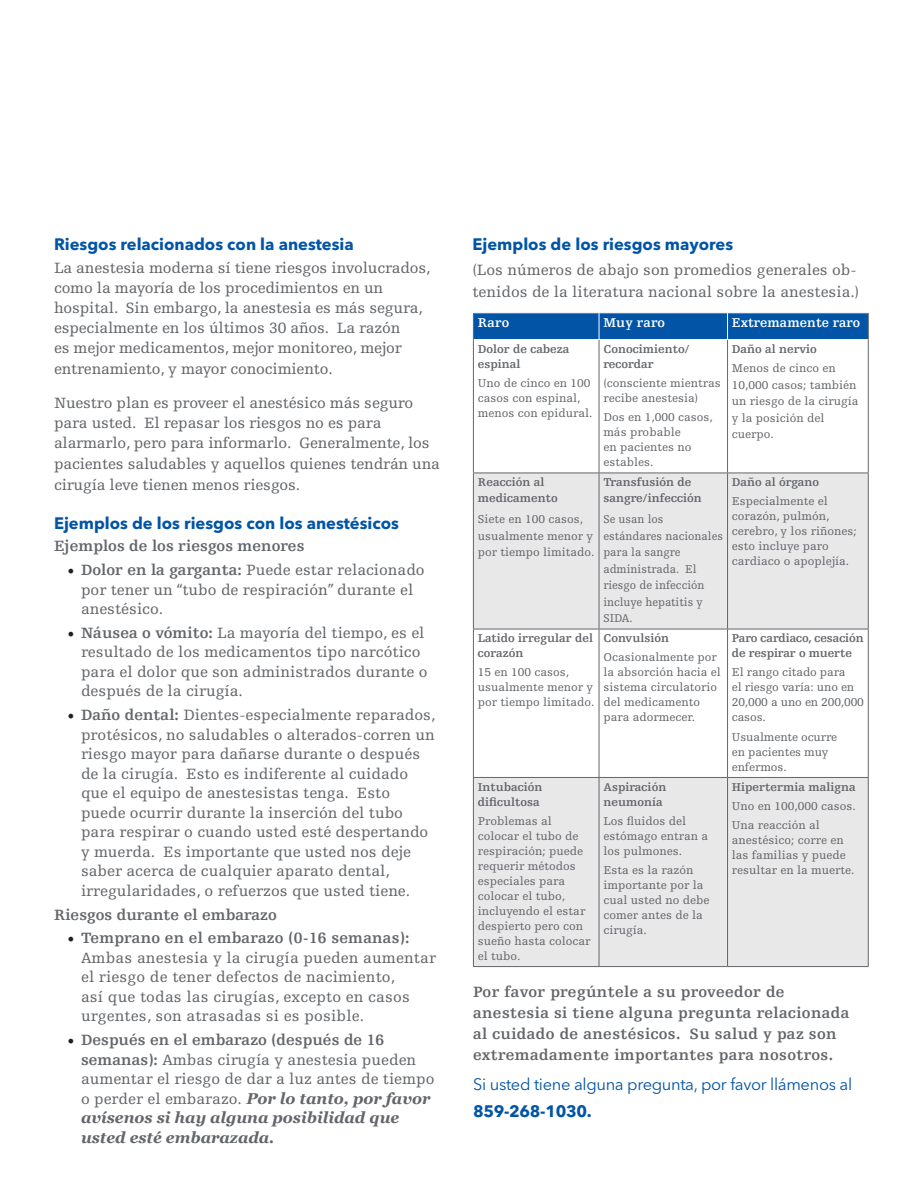
<style>
.page{position:relative;width:918px;height:1188px;background:#fff}
.page>*{position:absolute;margin:0;border:0;box-sizing:border-box;transform-origin:0 0}
.t1{font:700 16.5px "Avenir Next LT Pro";color:#0154a6}
.t2{font:16.5px "Avenir Next LT Pro";letter-spacing:-.02em;color:#0154a6}
.t3{font:700 16.5px "Avenir Next LT Pro";letter-spacing:-.02em;color:#0154a6}
.t4{font:15.75px/19.5px "Egyptienne FLT Std";color:#63666a}
.t5{font:700 15.75px/21px "Egyptienne FLT Std";letter-spacing:.02em;color:#63666a}
.t6{font:italic 700 15.75px/19.5px "Georgia";color:#63666a}
.t7{font:700 15.75px "Egyptienne FLT Std";color:#63666a}
.t8{font:700 13.5px "Egyptienne FLT Std";color:#fff}
.t9{font:12px/15px "Egyptienne FLT Std";color:#63666a}
.t10{font:700 12px/15px "Egyptienne FLT Std";color:#63666a}
.t11{font:12px/16.5px "Egyptienne FLT Std";color:#63666a;scale:.95 1}
.s1{font-family:"Minion Pro";font-size:18px;color:#231f20}
.s2{font-weight:700}
.s3{font-family:"Egyptienne FLT Std";font-weight:400;font-style:normal}
</style>
<div class="page">
<svg style="left:474px;top:474px;width:394px;height:492px;fill:#e9e8e9"></svg>
<hr style="left:473px;top:340px;width:1px;height:133px;background:#63666a">
<hr style="left:599px;top:340px;width:1px;height:133px;background:#63666a">
<hr style="left:727px;top:340px;width:1px;height:133px;background:#63666a">
<hr style="left:868px;top:340px;width:1px;height:133px;background:#63666a">
<hr style="left:473px;top:473px;width:126px;height:1px;background:#63666a">
<hr style="left:473px;top:473px;width:1px;height:156px;background:#63666a">
<hr style="left:599px;top:473px;width:129px;height:1px;background:#63666a">
<hr style="left:599px;top:473px;width:1px;height:156px;background:#63666a">
<hr style="left:728px;top:473px;width:141px;height:1px;background:#63666a">
<hr style="left:727px;top:473px;width:1px;height:156px;background:#63666a">
<hr style="left:868px;top:473px;width:1px;height:156px;background:#63666a">
<hr style="left:473px;top:629px;width:126px;height:1px;background:#63666a">
<hr style="left:473px;top:629px;width:1px;height:148px;background:#63666a">
<hr style="left:599px;top:629px;width:129px;height:1px;background:#63666a">
<hr style="left:599px;top:629px;width:1px;height:148px;background:#63666a">
<hr style="left:728px;top:629px;width:141px;height:1px;background:#63666a">
<hr style="left:727px;top:629px;width:1px;height:148px;background:#63666a">
<hr style="left:868px;top:629px;width:1px;height:148px;background:#63666a">
<hr style="left:473px;top:777px;width:126px;height:1px;background:#63666a">
<hr style="left:473px;top:778px;width:1px;height:188px;background:#63666a">
<hr style="left:599px;top:777px;width:129px;height:1px;background:#63666a">
<hr style="left:599px;top:778px;width:1px;height:188px;background:#63666a">
<hr style="left:728px;top:777px;width:141px;height:1px;background:#63666a">
<hr style="left:727px;top:778px;width:1px;height:188px;background:#63666a">
<hr style="left:868px;top:778px;width:1px;height:188px;background:#63666a">
<hr style="left:473px;top:966px;width:126px;height:1px;background:#63666a">
<hr style="left:599px;top:966px;width:129px;height:1px;background:#63666a">
<hr style="left:728px;top:966px;width:141px;height:1px;background:#63666a">
<svg style="left:473px;top:313px;width:396px;height:27px;background:#0f5daa"></svg>
<p class="t1" style="left:54px;top:234px;width:301px">Riesgos relacionados con la anestesia</p>
<p class="t4" style="left:54px;top:258px;width:378px;line-height:20.1px">La anestesia moderna sí tiene riesgos involucrados, como la mayoría de los procedimientos en un hospital. Sin embargo, la anestesia es más segura, especialmente en los últimos 30 años. La razón<br>es mejor medicamentos, mejor monitoreo, mejor entrenamiento, y mayor conocimiento.</p>
<p class="t4" style="left:54px;top:393px;width:387px;line-height:20.2px">Nuestro plan es proveer el anestésico más seguro para usted. El repasar los riesgos no es para alarmarlo, pero para informarlo. Generalmente, los pacientes saludables y aquellos quienes tendrán una</p>
<p class="t4" style="left:54px;top:476px;width:248px">cirugía leve tienen menos riesgos.</p>
<p class="t1" style="left:54px;top:513px;width:346px">Ejemplos de los riesgos con los anestésicos</p>
<p class="t7" style="left:54px;top:537px;width:252px">Ejemplos de los riesgos menores</p>
<p class="t4" style="left:81px;top:560px;width:345px;text-indent:-14px"><span class="s1">•</span> <span class="s2">Dolor en la garganta:</span> Puede estar relacionado por tener un “tubo de respiración” durante el anestésico.</p>
<p class="t4" style="left:81px;top:623px;width:348px;text-indent:-14px"><span class="s1">•</span> <span class="s2">Náusea o vómito:</span> La mayoría del tiempo, es el resultado de los medicamentos tipo narcótico para el dolor que son administrados durante o después de la cirugía.</p>
<p class="t4" style="left:81px;top:706px;width:356px;text-indent:-14px"><span class="s1">•</span> <span class="s2">Daño dental:</span> Dientes-especialmente reparados, protésicos, no saludables o alterados-corren un riesgo mayor para dañarse durante o después de la cirugía. Esto es indiferente al cuidado que el equipo de anestesistas tenga. Esto puede ocurrir durante la inserción del tubo para respirar o cuando usted esté despertando y muerda. Es importante que usted nos deje saber acerca de cualquier aparato dental, irregularidades, o refuerzos que usted tiene.</p>
<p class="t7" style="left:54px;top:906px;width:224px">Riesgos durante el embarazo</p>
<p class="t4" style="left:81px;top:929px;width:357px;text-indent:-14px"><span class="s1">•</span> <span class="s2">Temprano en el embarazo (0-16 semanas):<br></span>Ambas anestesia y la cirugía pueden aumentar el riesgo de tener defectos de nacimiento,<br>así que todas las cirugías, excepto en casos urgentes, son atrasadas si es posible.</p>
<p class="t4" style="left:81px;top:1031px;width:355px;text-indent:-14px"><span class="s1">•</span> <span class="s2">Después en el embarazo (después de 16 semanas):</span> Ambas cirugía y anestesia pueden aumentar el riesgo de dar a luz antes de tiempo</p>
<p class="t6" style="left:81px;top:1089px;width:351px"><span class="s3">o perder el embarazo.</span> Por lo tanto, por favor avísenos si hay alguna posibilidad que usted esté embarazada.</p>
<p class="t1" style="left:472px;top:234px;width:262px">Ejemplos de los riesgos mayores</p>
<p class="t4" style="left:472px;top:259px;width:388px;line-height:21.8px">(Los números de abajo son promedios generales ob&shy;tenidos de la literatura nacional sobre la anestesia.)</p>
<p class="t8" style="left:478px;top:315px;width:33px">Raro</p>
<p class="t8" style="left:603px;top:315px;width:63px">Muy raro</p>
<p class="t8" style="left:732px;top:315px;width:130px">Extremamente raro</p>
<p class="t10" style="left:478px;top:341px;width:93px">Dolor de cabeza espinal</p>
<p class="t9" style="left:478px;top:376px;width:116px">Uno de cinco en 100 casos con espinal, menos con epidural.</p>
<p class="t10" style="left:603px;top:341px;width:88px">Conocimiento/ recordar</p>
<p class="t9" style="left:603px;top:376px;width:119px">(consciente mientras recibe anestesia)</p>
<p class="t9" style="left:603px;top:410px;width:111px">Dos en 1,000 casos, más probable<br>en pacientes no estables.</p>
<p class="t10" style="left:732px;top:341px;width:87px">Daño al nervio</p>
<p class="t9" style="left:732px;top:360px;width:128px;line-height:16.5px">Menos de cinco en<br>10,000 casos; también un riesgo de la cirugía y la posición del cuerpo.</p>
<p class="t10" style="left:478px;top:474px;width:82px;line-height:16.5px">Reacción al medicamento</p>
<p class="t9" style="left:478px;top:511px;width:118px;line-height:16.5px">Siete en 100 casos, usualmente menor y por tiempo limitado.</p>
<p class="t10" style="left:478px;top:631px;width:117px">Latido irregular del corazón</p>
<p class="t9" style="left:478px;top:665px;width:118px">15 en 100 casos, usualmente menor y por tiempo limitado.</p>
<p class="t10" style="left:478px;top:779px;width:66px">Intubación dificultosa</p>
<p class="t9" style="left:478px;top:814px;width:114px">Problemas al colocar el tubo de respiración; puede requerir métodos especiales para colocar el tubo, incluyendo el estar despierto pero con sueño hasta colocar el tubo.</p>
<p class="t10" style="left:603px;top:474px;width:100px;line-height:16.5px">Transfusión de sangre/infección</p>
<p class="t11" style="left:603px;top:511px;width:128px">Se usan los estándares nacionales para la sangre administrada. El riesgo de infección incluye hepatitis y<br>SIDA.</p>
<p class="t10" style="left:603px;top:631px;width:67px">Convulsión</p>
<p class="t9" style="left:603px;top:650px;width:119px">Ocasionalmente por la absorción hacia el sistema circulatorio del medicamento para adormecer.</p>
<p class="t10" style="left:603px;top:779px;width:64px">Aspiración neumonía</p>
<p class="t9" style="left:603px;top:814px;width:106px">Los fluidos del estómago entran a los pulmones.</p>
<p class="t9" style="left:603px;top:863px;width:108px">Esta es la razón importante por la cual usted no debe comer antes de la cirugía.</p>
<p class="t10" style="left:732px;top:475px;width:89px">Daño al órgano</p>
<p class="t9" style="left:732px;top:494px;width:126px">Especialmente el corazón, pulmón, cerebro, y los riñones; esto incluye paro cardiaco o apoplejía.</p>
<p class="t10" style="left:732px;top:631px;width:133px">Paro cardiaco, cesación de respirar o muerte</p>
<p class="t9" style="left:732px;top:665px;width:134px">El rango citado para<br>el riesgo varía: uno en<br>20,000 a uno en 200,000 casos.</p>
<p class="t9" style="left:732px;top:729px;width:107px">Usualmente ocurre en pacientes muy enfermos.</p>
<p class="t10" style="left:732px;top:779px;width:126px">Hipertermia maligna</p>
<p class="t9" style="left:732px;top:796px;width:126px;line-height:19.4px">Uno en 100,000 casos.<br>Una reacción al</p>
<p class="t9" style="left:732px;top:833px;width:124px">anestésico; corre en las familias y puede resultar en la muerte.</p>
<p class="t5" style="left:473px;top:982px;width:378px">Por favor pregúntele a su proveedor de anestesia si tiene alguna pregunta relacionada al cuidado de anestésicos. Su salud y paz son extremadamente importantes para nosotros.</p>
<p class="t2" style="left:473px;top:1075px;width:380px">Si usted tiene alguna pregunta, por favor llámenos al</p>
<p class="t3" style="left:473px;top:1101px;width:120px">859-268-1030.</p>
</div>
